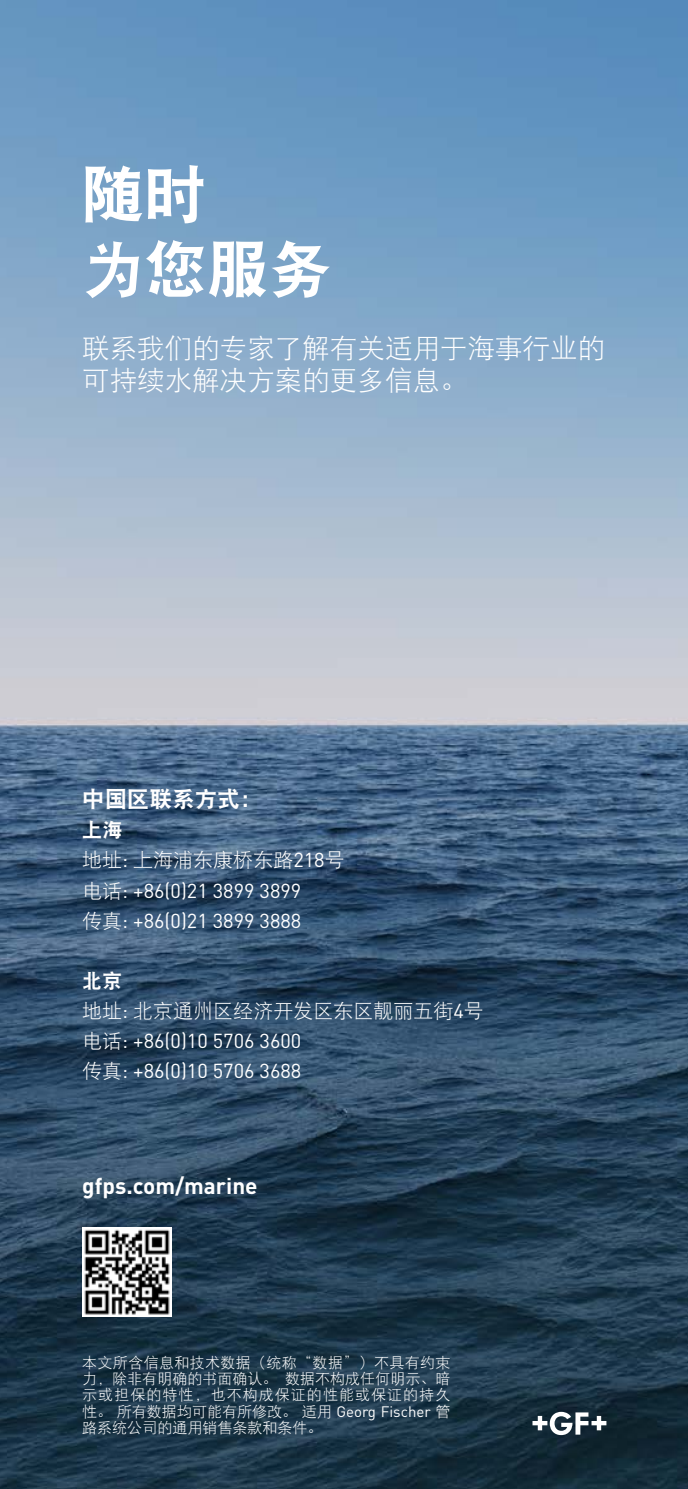
<style>
.page{position:relative;width:688px;height:1489px;background:#fff}
.page>*{position:absolute;margin:0;border:0;box-sizing:border-box;transform-origin:0 0}
.t1{font:62.5px/75px "DF Hei GB W9";color:#fff}
.t2{font:27.5px/32.5px "DF Hei GB W3";color:#fff}
.t3{font:700 22.5px "DIN Pro";color:#fff}
.t4{font:22.5px "DF Hei GB W9";color:#fff}
.t5{font:20px/30px "DIN Pro";color:#fff}
.t6{font:20px "DF Hei GB W3";color:#fff}
.t7{font:20px "DF Hei GB W9";color:#fff}
.t8{font:15px/16.2px "DF Hei GB W3";color:#fff;text-align:justify}
.s1{font-family:"DIN Pro"}
.s2{font-family:"DF Hei GB W3"}
</style>
<div class="page">
<img style="left:0;top:0;width:687px;height:1488px">
<img style="left:82px;top:1227px;width:90px;height:89px">
<svg style="left:532px;top:1411px;width:74px;height:23px"></svg>
<h1 class="t1" style="left:81px;top:156px;width:252px">随时<br>为您服务</h1>
<h2 class="t2" style="left:82px;top:331px;width:524px">联系我们的专家了解有关适用于海事行业的可持续水解决方案的更多信息。</h2>
<h3 class="t4" style="left:82px;top:787px;width:181px">中国区联系方式：</h3>
<h3 class="t7" style="left:82px;top:819px;width:42px">上海</h3>
<h3 class="t6" style="left:82px;top:849px;width:264px">地址<span class="s1">:</span> 上海浦东康桥东路<span class="s1">218</span>号</h3>
<h3 class="t5" style="left:82px;top:874px;width:220px"><span class="s2">电话</span>: +86(0)21 3899 3899<span class="s2">传真</span>: +86(0)21 3899 3888</h3>
<h3 class="t7" style="left:82px;top:969px;width:42px">北京</h3>
<h3 class="t6" style="left:82px;top:999px;width:403px">地址<span class="s1">:</span> 北京通州区经济开发区东区靓丽五街<span class="s1">4</span>号</h3>
<h3 class="t5" style="left:82px;top:1024px;width:220px"><span class="s2">电话</span>: +86(0)10 5706 3600<span class="s2">传真</span>: +86(0)10 5706 3688</h3>
<h3 class="t3" style="left:82px;top:1170px;width:177px">gfps.com/marine</h3>
<p class="t8" style="left:82px;top:1353px;width:369px">本文所含信息和技术数据（统称“数据”）不具有约束力，除非有明确的书面确认。数据不构成任何明示、暗示或担保的特性，也不构成保证的性能或保证的持久性。所有数据均可能有所修改。适用 <span class="s1">Georg Fischer</span> 管路系统公司的通用销售条款和条件。</p>
</div>
